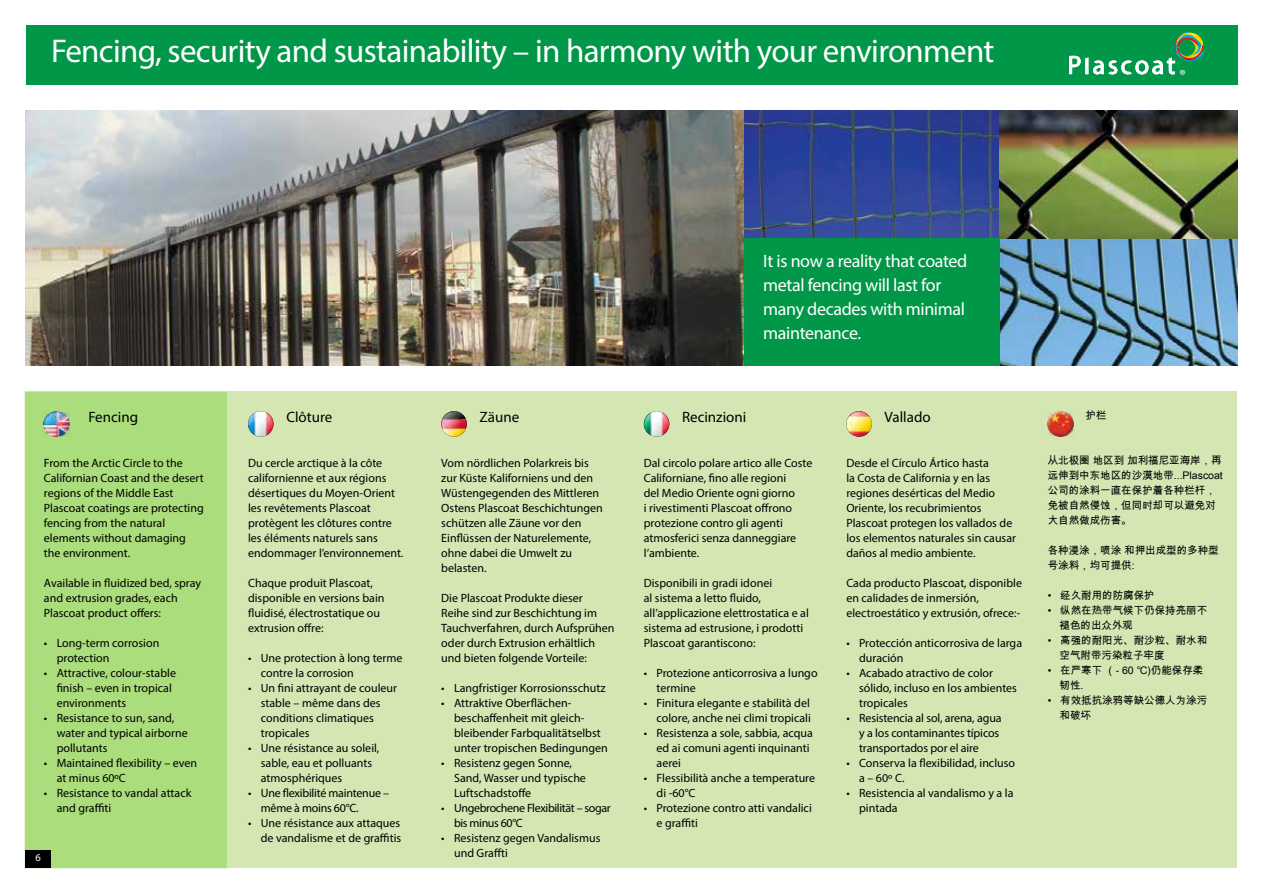
<style>
.page{position:relative;width:1263px;height:893px;background:#fff}
.page>*{position:absolute;margin:0;border:0;box-sizing:border-box;transform-origin:0 0}
.t1{font:33px "Myriad Pro";letter-spacing:-.02em;color:#fff}
.t2{font:18px/24px "Myriad Pro";letter-spacing:-.02em;color:#fff}
.t3{font:15px "Myriad Pro";color:#000}
.t4{font:14.85px "Myriad Pro";color:#fff}
.t5{font:12px/15px "Myriad Pro";color:#000}
.t6{font:12px/15px "Myriad Pro";letter-spacing:-.03em;color:#000}
.t7{font:12px/15px "Myriad Pro";letter-spacing:-.02em;color:#000}
.t8{font:10.5px/15px "Arial Unicode MS";color:#000}
.t9{font:10.5px "Myriad Pro";color:#fff}
</style>
<div class="page">
<div style="left:25px;top:391px;width:203px;height:477px;background:#abdd7c"></div>
<div style="left:227px;top:391px;width:1010px;height:476px;background:#d4e7b3"></div>
<div style="left:26px;top:26px;width:1211px;height:59px;background:#009748"></div>
<img style="left:248px;top:411px;width:26px;height:26px;border-radius:13px">
<img style="left:441px;top:411px;width:26px;height:26px;border-radius:13px">
<img style="left:644px;top:411px;width:25px;height:26px;border-radius:13px">
<img style="left:846px;top:411px;width:26px;height:26px;border-radius:13px">
<div style="left:26px;top:850px;width:25px;height:17px;background:#000"></div>
<svg style="left:1069px;top:32px;width:136px;height:42px"></svg>
<img style="left:44px;top:411px;width:25px;height:26px">
<img style="left:1048px;top:411px;width:25px;height:26px">
<img style="left:999px;top:111px;width:238px;height:255px">
<img style="left:744px;top:111px;width:255px;height:127px">
<img style="left:26px;top:111px;width:718px;height:255px">
<div style="left:744px;top:238px;width:255px;height:128px;background:#009748"></div>
<h1 class="t1" style="left:51px;top:30px;width:945px">Fencing, security and sustainability – in harmony with your environment</h1>
<p class="t4" style="left:1179px;top:66px;width:8px">®</p>
<p class="t3" style="left:88px;top:408px;width:51px">Fencing</p>
<p class="t5" style="left:44px;top:456px;width:161px">From the Arctic Circle to the<br>Californian Coast and the desert regions of the Middle East<br>Plascoat coatings are protecting fencing from the natural elements without damaging the environment.</p>
<p class="t5" style="left:44px;top:576px;width:159px">Available in fluidized bed, spray and extrusion grades, each<br>Plascoat product offers:</p>
<p class="t5" style="left:57px;top:636px;width:104px;text-indent:-13px">• Long-term corrosion protection</p>
<p class="t5" style="left:57px;top:666px;width:121px;text-indent:-13px">• Attractive, colour-stable finish – even in tropical environments</p>
<p class="t5" style="left:57px;top:711px;width:133px;text-indent:-13px">• Resistance to sun, sand, water and typical airborne pollutants</p>
<p class="t5" style="left:57px;top:756px;width:142px;text-indent:-13px">• Maintained flexibility – even at minus 60ºC</p>
<p class="t5" style="left:57px;top:786px;width:136px;text-indent:-13px">• Resistance to vandal attack and graffiti</p>
<p class="t9" style="left:36px;top:851px;width:7px">6</p>
<p class="t3" style="left:286px;top:408px;width:47px">Clôture</p>
<p class="t5" style="left:248px;top:456px;width:157px">Du cercle arctique à la côte californienne et aux régions désertiques du Moyen-Orient les revêtements Plascoat protègent les clôtures contre les éléments naturels sans endommager l’environnement.</p>
<p class="t5" style="left:248px;top:576px;width:138px">Chaque produit Plascoat, disponible en versions bain fluidisé, électrostatique ou extrusion offre:</p>
<p class="t5" style="left:261px;top:651px;width:143px;text-indent:-13px">• Une protection à long terme contre la corrosion</p>
<p class="t5" style="left:261px;top:681px;width:138px;text-indent:-13px">• Un fini attrayant de couleur stable – même dans des conditions climatiques tropicales</p>
<p class="t5" style="left:261px;top:741px;width:120px;text-indent:-13px">• Une résistance au soleil, sable, eau et polluants atmosphériques</p>
<p class="t7" style="left:261px;top:786px;width:130px;text-indent:-13px">• Une flexibilité maintenue – même à moins 60°C.</p>
<p class="t5" style="left:248px;top:816px;width:155px;text-align:right">• Une résistance aux attaques de vandalisme et de graffitis</p>
<p class="t3" style="left:480px;top:408px;width:41px">Zäune</p>
<p class="t5" style="left:441px;top:456px;width:163px">Vom nördlichen Polarkreis bis zur Küste Kaliforniens und den<br>Wüstengegenden des Mittleren<br>Ostens Plascoat Beschichtungen schützen alle Zäune vor den<br>Einflüssen der Naturelemente, ohne dabei die Umwelt zu belasten.</p>
<p class="t5" style="left:441px;top:591px;width:175px">Die Plascoat Produkte dieser<br>Reihe sind zur Beschichtung im<br>Tauchverfahren, durch Aufsprühen oder durch Extrusion erhältlich und bieten folgende Vorteile:</p>
<p class="t5" style="left:441px;top:681px;width:166px">• Langfristiger Korrosionsschutz</p>
<p class="t5" style="left:454px;top:696px;width:155px;text-indent:-13px">• Attraktive Oberflächen&shy;beschaffenheit mit gleich&shy;bleibender Farbqualitätselbst unter tropischen Bedingungen</p>
<p class="t5" style="left:454px;top:756px;width:133px;text-indent:-13px">• Resistenz gegen Sonne,<br>Sand, Wasser und typische<br>Luftschadstoffe</p>
<p class="t6" style="left:454px;top:801px;width:158px;text-indent:-13px">• Ungebrochene Flexibilität – sogar bis minus 60°C</p>
<p class="t5" style="left:454px;top:831px;width:148px;text-indent:-13px">• Resistenz gegen Vandalismus und Graffti</p>
<h2 class="t2" style="left:763px;top:248px;width:206px">It is now a reality that coated metal fencing will last for many decades with minimal maintenance.</h2>
<p class="t3" style="left:682px;top:408px;width:66px">Recinzioni</p>
<p class="t5" style="left:644px;top:456px;width:170px">Dal circolo polare artico alle Coste<br>Californiane, fino alle regioni<br>del Medio Oriente ogni giorno<br>i rivestimenti Plascoat offrono protezione contro gli agenti atmosferici senza danneggiare l’ambiente.</p>
<p class="t5" style="left:644px;top:576px;width:167px">Disponibili in gradi idonei<br>al sistema a letto fluido, all’applicazione elettrostatica e al sistema ad estrusione, i prodotti<br>Plascoat garantiscono:</p>
<p class="t5" style="left:657px;top:666px;width:163px;text-indent:-13px">• Protezione anticorrosiva a lungo termine</p>
<p class="t5" style="left:644px;top:696px;width:169px;text-align:right">• Finitura elegante e stabilità del colore, anche nei climi tropicali</p>
<p class="t5" style="left:657px;top:726px;width:158px;text-indent:-13px">• Resistenza a sole, sabbia, acqua ed ai comuni agenti inquinanti aerei</p>
<p class="t5" style="left:657px;top:771px;width:160px;text-indent:-13px">• Flessibilità anche a temperature di -60°C</p>
<p class="t5" style="left:657px;top:801px;width:157px;text-indent:-13px">• Protezione contro atti vandalici e graffiti</p>
<p class="t3" style="left:885px;top:408px;width:48px">Vallado</p>
<p class="t5" style="left:846px;top:456px;width:171px">Desde el Círculo Ártico hasta<br>la Costa de California y en las regiones desérticas del Medio<br>Oriente, los recubrimientos<br>Plascoat protegen los vallados de los elementos naturales sin causar daños al medio ambiente.</p>
<p class="t5" style="left:846px;top:576px;width:177px">Cada producto Plascoat, disponible en calidades de inmersión, electroestático y extrusión, ofrece:-</p>
<p class="t5" style="left:859px;top:636px;width:164px;text-indent:-13px">• Protección anticorrosiva de larga duración</p>
<p class="t5" style="left:859px;top:666px;width:159px;text-indent:-13px">• Acabado atractivo de color sólido, incluso en los ambientes tropicales</p>
<p class="t5" style="left:859px;top:711px;width:144px;text-indent:-13px">• Resistencia al sol, arena, agua y a los contaminantes típicos transportados por el aire</p>
<p class="t5" style="left:859px;top:756px;width:158px;text-indent:-13px">• Conserva la flexibilidad, incluso a–60ºC.</p>
<p class="t5" style="left:859px;top:786px;width:156px;text-indent:-13px">• Resistencia al vandalismo y a la pintada</p>
<p class="t8" style="left:1086px;top:407px;width:22px">护栏</p>
<p class="t8" style="left:1048px;top:452px;width:177px">从北极圈 地区到 加利福尼亚海岸，再远伸到中东地区的沙漠地带...Plascoat公司的涂料一直在保护着各种栏杆，免被自然侵蚀，但同时却可以避免对大自然做成伤害。</p>
<p class="t8" style="left:1048px;top:542px;width:172px">各种浸涂，喷涂 和押出成型的多种型号涂料，均可提供:</p>
<p class="t8" style="left:1048px;top:587px;width:108px">• 经久耐用的防腐保护</p>
<p class="t8" style="left:1059px;top:602px;width:149px;text-indent:-12px">• 纵然在热带气候下仍保持亮丽不褪色的出众外观</p>
<p class="t8" style="left:1059px;top:632px;width:149px;text-indent:-12px">• 高强的耐阳光、耐沙粒、耐水和空气附带污染粒子牢度</p>
<p class="t8" style="left:1059px;top:662px;width:145px;text-indent:-12px">• 在严寒下 （- 60 ℃)仍能保存柔韧性.</p>
<p class="t8" style="left:1059px;top:692px;width:149px;text-indent:-12px">• 有效抵抗涂鸦等缺公德人为涂污和破坏</p>
</div>
